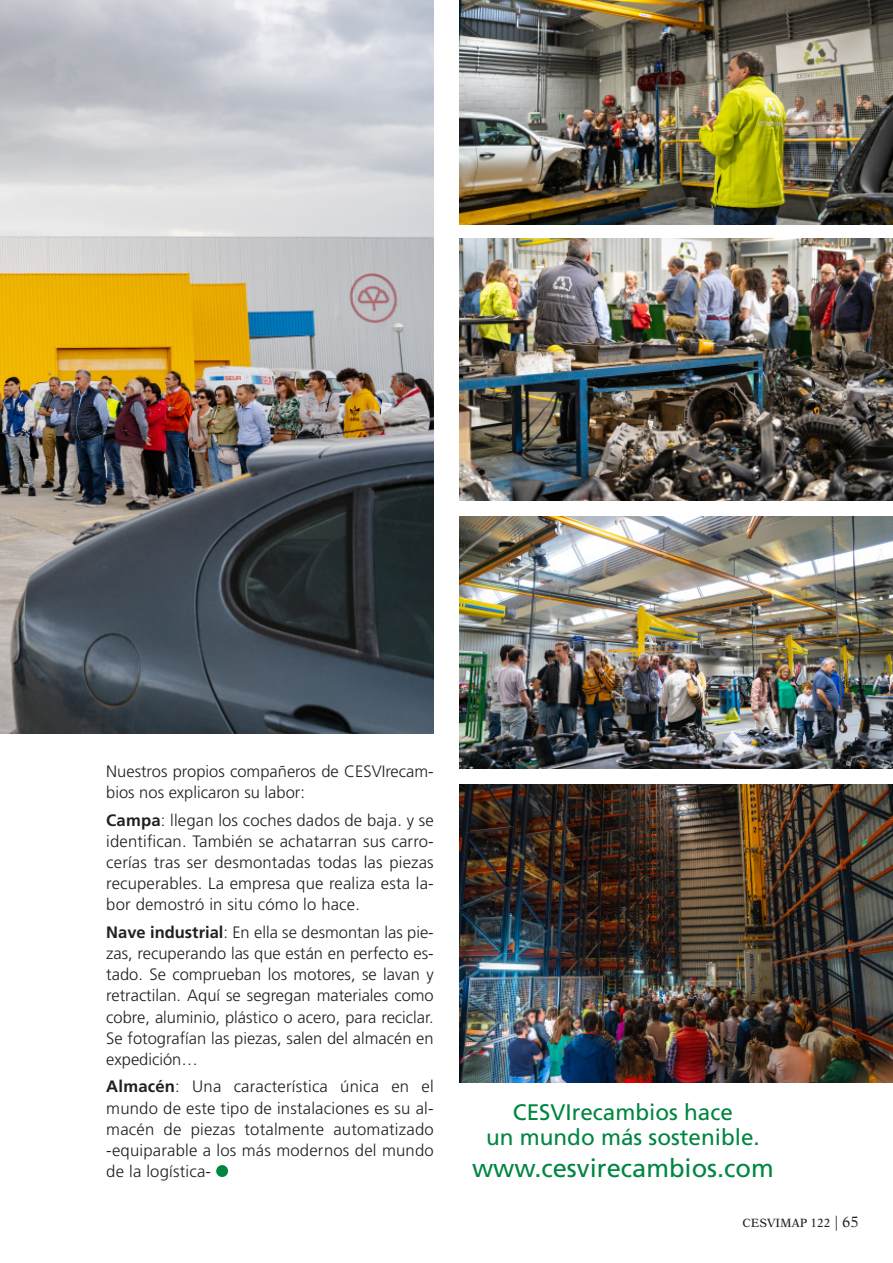
<style>
.page{position:relative;width:893px;height:1263px;background:#fff}
.page>*{position:absolute;margin:0;border:0;box-sizing:border-box;transform-origin:0 0}
.t1{font:25.5px "Frutiger";color:#008641}
.t2{font:22.5px/25.5px "Frutiger";color:#008641;text-align:center}
.t3{font:300 16.5px/21.1px "Frutiger";color:#231f20;text-align:justify}
.t4{font:12px "New Aster";color:#231f20}
.s1{font-weight:700}
.s2{font-size:15px}
</style>
<div class="page">
<img style="left:0;top:0;width:434px;height:733px">
<div style="left:216px;top:1165px;width:12px;height:12px;background:#008641;border-radius:50%"></div>
<img style="left:459px;top:785px;width:434px;height:297px">
<img style="left:459px;top:517px;width:434px;height:251px">
<img style="left:459px;top:0;width:434px;height:225px">
<img style="left:459px;top:238px;width:434px;height:262px">
<p class="t3" style="left:106px;top:761px;width:329px">Nuestros propios compañeros de CESVIrecam&shy;bios nos explicaron su labor:</p>
<p class="t3" style="left:106px;top:810px;width:329px"><span class="s1">Campa</span>: llegan los coches dados de baja. y se identifican. También se achatarran sus carro&shy;cerías tras ser desmontadas todas las piezas recuperables. La empresa que realiza esta la&shy;bor demostró in situ cómo lo hace.</p>
<p class="t3" style="left:106px;top:922px;width:329px"><span class="s1">Nave industrial</span>: En ella se desmontan las pie&shy;zas, recuperando las que están en perfecto es&shy;tado. Se comprueban los motores, se lavan y retractilan. Aquí se segregan materiales como cobre, aluminio, plástico o acero, para reciclar.<br>Se fotografían las piezas, salen del almacén en expedición…</p>
<p class="t3" style="left:106px;top:1076px;width:329px"><span class="s1">Almacén</span>: Una característica única en el mundo de este tipo de instalaciones es su al&shy;macén de piezas totalmente automatizado -equiparable a los más modernos del mundo de la logística-</p>
<h2 class="t2" style="left:486px;top:1099px;width:275px">CESVIrecambios hace<br>un mundo más sostenible.</h2>
<h1 class="t1" style="left:472px;top:1153px;width:303px">www.cesvirecambios.com</h1>
<p class="t4" style="left:743px;top:1216px;width:118px">CESVIMAP 122 <span class="s2">| 65</span></p>
</div>
